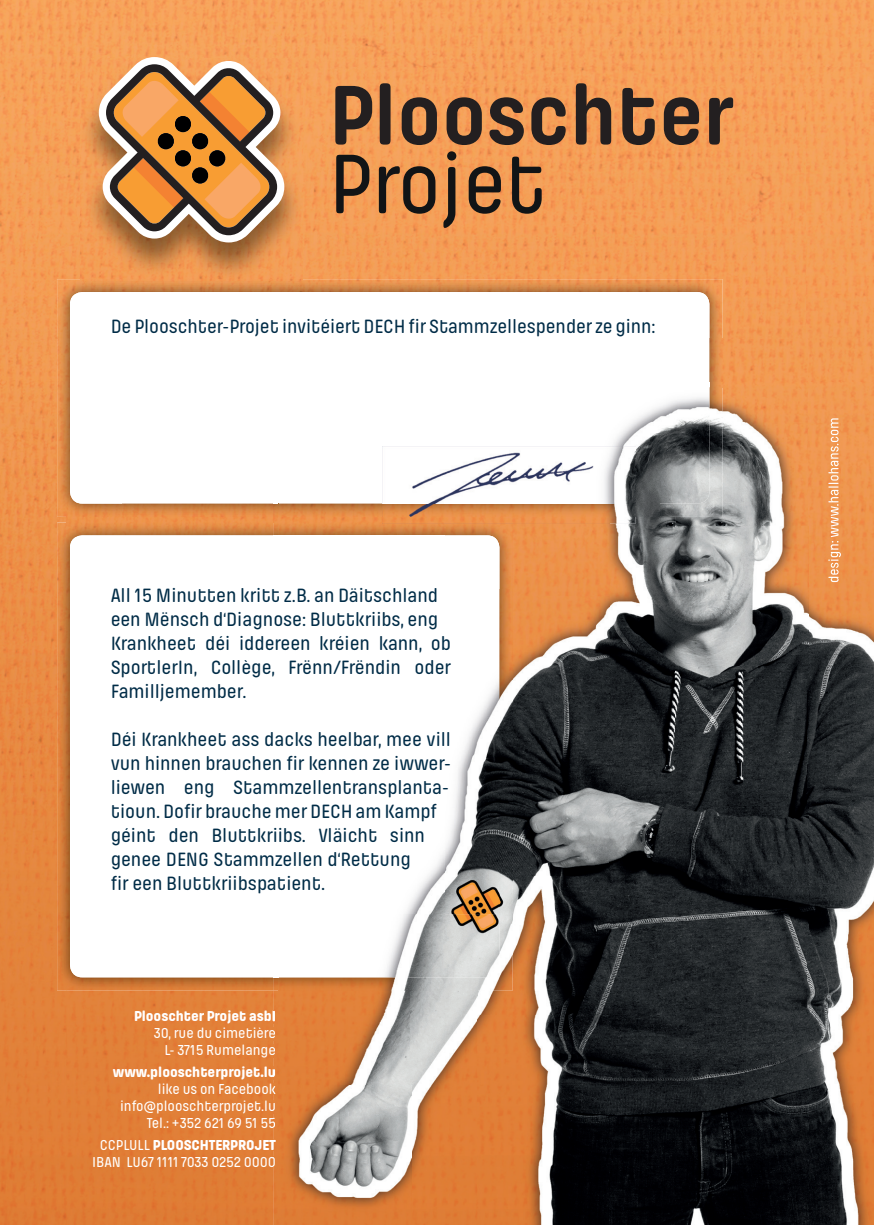
<style>
.page{position:relative;width:874px;height:1225px;background:#fff}
.page>*{position:absolute;margin:0;border:0;box-sizing:border-box;transform-origin:0 0}
.t1{font:500 20px/24px "Pilcrow Soft";letter-spacing:-.005em;color:#002c47}
.t2{font:500 15px/16.8px "Pilcrow Soft";letter-spacing:-.005em;color:#fff;text-align:right}
.t3{font:800 15px "Pilcrow Soft";color:#fff}
.s1{font-weight:800}
</style>
<div class="page">
<img style="left:0;top:0;width:134px;height:340px">
<img style="left:134px;top:0;width:739px;height:67px">
<img style="left:302px;top:67px;width:504px;height:273px">
<img style="left:806px;top:67px;width:67px;height:316px">
<img style="left:0;top:340px;width:66px;height:885px">
<img style="left:722px;top:340px;width:85px;height:43px">
<img style="left:66px;top:517px;width:208px;height:5px">
<div style="left:66px;top:990px;width:213px;height:235px;background:#e17e36"></div>
<div style="left:135px;top:1010px;width:139px;height:14px;background:#e28239"></div>
<div style="left:154px;top:1027px;width:120px;height:13px;background:#e28239"></div>
<img style="left:166px;top:1044px;width:108px;height:13px">
<div style="left:113px;top:1066px;width:161px;height:13px;background:#e18038"></div>
<img style="left:159px;top:1083px;width:115px;height:11px">
<div style="left:121px;top:1100px;width:153px;height:13px;background:#e18037"></div>
<img style="left:147px;top:1117px;width:127px;height:10px">
<img style="left:154px;top:1139px;width:120px;height:11px">
<div style="left:94px;top:1156px;width:180px;height:10px;background:#df7e36"></div>
<svg style="left:336px;top:155px;width:33px;height:58px"></svg>
<svg style="left:378px;top:166px;width:57px;height:48px"></svg>
<svg style="left:443px;top:151px;width:13px;height:78px"></svg>
<svg style="left:468px;top:166px;width:32px;height:48px"></svg>
<svg style="left:512px;top:157px;width:29px;height:57px"></svg>
<svg style="left:335px;top:86px;width:37px;height:59px"></svg>
<div style="left:379px;top:83px;width:11px;height:62px;background:#231f20;border-radius:5px"></div>
<svg style="left:401px;top:97px;width:35px;height:48px"></svg>
<svg style="left:446px;top:97px;width:35px;height:48px"></svg>
<svg style="left:488px;top:97px;width:35px;height:48px"></svg>
<svg style="left:531px;top:97px;width:34px;height:48px"></svg>
<svg style="left:575px;top:83px;width:36px;height:62px"></svg>
<svg style="left:622px;top:88px;width:32px;height:57px"></svg>
<svg style="left:663px;top:97px;width:35px;height:48px"></svg>
<svg style="left:708px;top:97px;width:24px;height:48px"></svg>
<img style="left:80px;top:59px;width:222px;height:220px">
<svg style="left:99px;top:57px;width:185px;height:185px"></svg>
<img style="left:57px;top:522px;width:222px;height:468px">
<div style="left:70px;top:535px;width:429px;height:442px;background:#fff;border-radius:12px"></div>
<img style="left:57px;top:279px;width:665px;height:59px">
<img style="left:57px;top:338px;width:66px;height:179px">
<img style="left:709px;top:338px;width:13px;height:45px">
<img style="left:123px;top:503px;width:156px;height:14px">
<div style="left:70px;top:292px;width:639px;height:211px;background:#fff;border-radius:12px"></div>
<img style="left:722px;top:383px;width:151px;height:4px">
<svg style="left:274px;top:517px;width:5px;height:5px"></svg>
<svg style="left:274px;top:1010px;width:2px;height:47px"></svg>
<svg style="left:274px;top:1066px;width:1px;height:28px"></svg>
<svg style="left:274px;top:1100px;width:1px;height:27px"></svg>
<svg style="left:274px;top:1139px;width:2px;height:11px"></svg>
<img style="left:401px;top:682px;width:98px;height:241px">
<svg style="left:710px;top:383px;width:12px;height:4px"></svg>
<img style="left:675px;top:387px;width:198px;height:838px">
<img style="left:279px;top:503px;width:103px;height:19px">
<img style="left:512px;top:524px;width:97px;height:352px">
<img style="left:609px;top:517px;width:66px;height:708px">
<img style="left:477px;top:876px;width:132px;height:349px">
<img style="left:279px;top:990px;width:198px;height:235px">
<img style="left:827px;top:418px;width:13px;height:164px">
<img style="left:279px;top:522px;width:233px;height:67px">
<img style="left:499px;top:589px;width:13px;height:334px">
<img style="left:279px;top:923px;width:233px;height:67px">
<img style="left:659px;top:387px;width:63px;height:130px">
<img style="left:635px;top:503px;width:24px;height:14px">
<img style="left:613px;top:387px;width:96px;height:116px">
<img style="left:382px;top:446px;width:253px;height:78px">
<img style="left:382px;top:522px;width:130px;height:2px">
<p class="t1" style="left:111px;top:315px;width:546px">De Plooschter-Projet invitéiert DECH fir Stammzellespender ze ginn:</p>
<p class="t1" style="left:111px;top:584px;width:342px">All 15 Minutten kritt z.B. an Däitschland een Mënsch d‘Diagnose: Bluttkriibs, eng Krankheet déi iddereen kréien kann, ob SportlerIn, Collège, Frënn/Frëndin oder Familljemember.</p>
<p class="t1" style="left:111px;top:728px;width:342px">Déi Krankheet ass dacks heelbar, mee vill vun hinnen brauchen fir kennen ze iwwer&shy;liewen eng Stammzellentransplanta&shy;tioun. Dofir brauche mer DECH am Kampf géint den Bluttkriibs. Vläicht sinn genee DENG Stammzellen d‘Rettung<br>fir een Bluttkriibspatient.</p>
<p class="t3" style="left:134px;top:1008px;width:143px">Plooschter Projet asbl</p>
<p class="t2" style="left:154px;top:1025px;width:123px">30, rue du cimetière<br>L- 3715 Rumelange</p>
<p class="t3" style="left:113px;top:1064px;width:164px">www.plooschterprojet.lu</p>
<p class="t2" style="left:120px;top:1081px;width:157px">like us on Facebook info@plooschterprojet.lu<br>Tel.: +352 621 69 51 55</p>
<p class="t2" style="left:92px;top:1137px;width:185px;text-align:center">CCPLULL <span class="s1">PLOOSCHTERPROJET<br></span>IBAN LU67 1111 7033 0252 0000</p>
</div>
